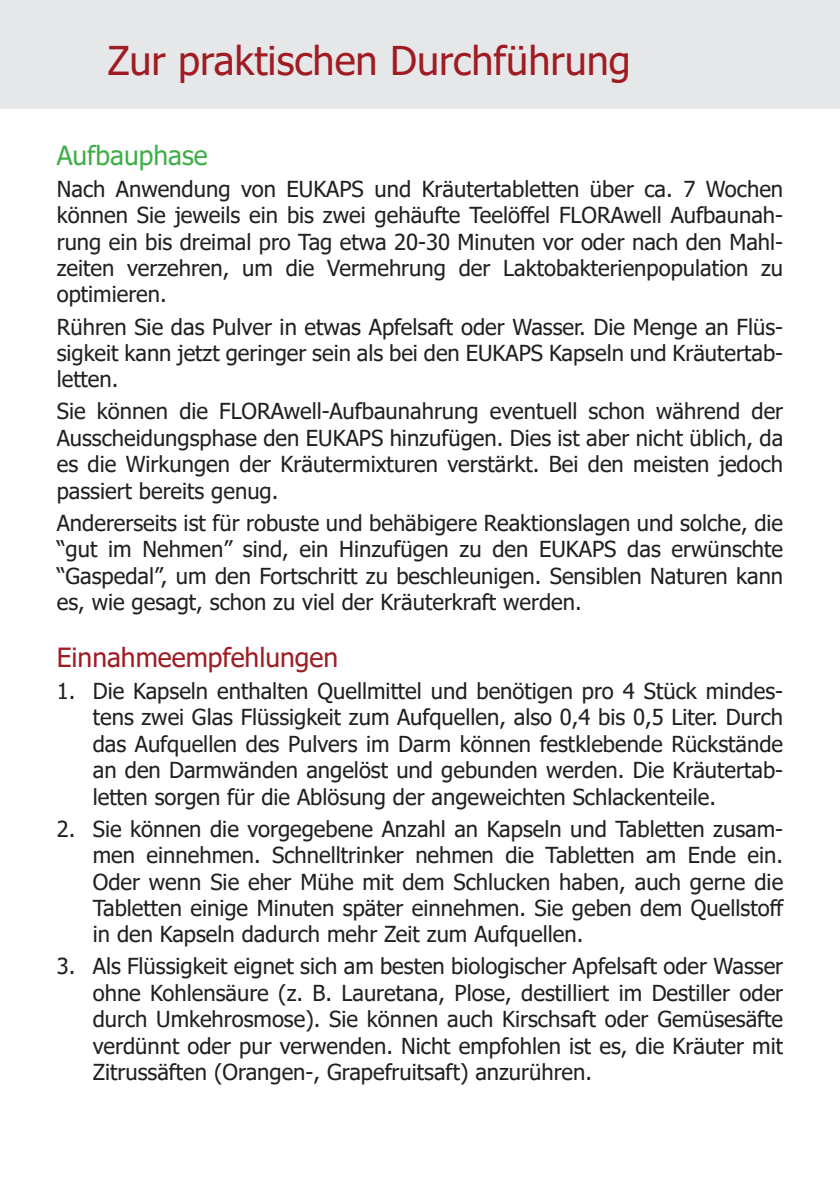
<style>
.page{position:relative;width:840px;height:1191px;background:#fff}
.page>*{position:absolute;margin:0;border:0;box-sizing:border-box;transform-origin:0 0}
.t1{font:39.6px "Tahoma";color:#9f1c23}
.t2{font:26.4px "Tahoma";color:#9f1c23}
.t3{font:26.4px "Tahoma";color:#40ae49}
.t4{font:22px/26.4px "Tahoma";color:#231f20;text-align:justify}
</style>
<div class="page">
<div style="left:0;top:0;width:839px;height:108px;background:#e6e7e9"></div>
<h1 class="t1" style="left:107px;top:34px;width:524px">Zur praktischen Durchführung</h1>
<p class="t3" style="left:57px;top:137px;width:152px">Aufbauphase</p>
<p class="t4" style="left:57px;top:177px;width:727px">Nach Anwendung von EUKAPS und Kräutertabletten über ca. 7 Wochen können Sie jeweils ein bis zwei gehäufte Teelöffel FLORAwell Aufbaunah&shy;rung ein bis dreimal pro Tag etwa 20-30 Minuten vor oder nach den Mahl&shy;zeiten verzehren, um die Vermehrung der Laktobakterienpopulation zu optimieren.</p>
<p class="t4" style="left:57px;top:314px;width:727px">Rühren Sie das Pulver in etwas Apfelsaft oder Wasser. Die Menge an Flüs&shy;sigkeit kann jetzt geringer sein als bei den EUKAPS Kapseln und Kräutertab&shy;letten.</p>
<p class="t4" style="left:57px;top:399px;width:727px">Sie können die FLORAwell-Aufbaunahrung eventuell schon während der Ausscheidungsphase den EUKAPS hinzufügen. Dies ist aber nicht üblich, da es die Wirkungen der Kräutermixturen verstärkt. Bei den meisten jedoch passiert bereits genug.</p>
<p class="t4" style="left:57px;top:511px;width:727px">Andererseits ist für robuste und behäbigere Reaktionslagen und solche, die “gut im Nehmen” sind, ein Hinzufügen zu den EUKAPS das erwünschte “Gaspedal”, um den Fortschritt zu beschleunigen. Sensiblen Naturen kann es, wie gesagt, schon zu viel der Kräuterkraft werden.</p>
<p class="t2" style="left:57px;top:639px;width:283px">Einnahmeempfehlungen</p>
<p class="t4" style="left:93px;top:679px;width:691px;text-indent:-36px">1. Die Kapseln enthalten Quellmittel und benötigen pro 4 Stück mindes&shy;tens zwei Glas Flüssigkeit zum Aufquellen, also 0,4 bis 0,5 Liter. Durch das Aufquellen des Pulvers im Darm können festklebende Rückstände an den Darmwänden angelöst und gebunden werden. Die Kräutertab&shy;letten sorgen für die Ablösung der angeweichten Schlackenteile.</p>
<p class="t4" style="left:93px;top:816px;width:692px;text-indent:-36px">2. Sie können die vorgegebene Anzahl an Kapseln und Tabletten zusam&shy;men einnehmen. Schnelltrinker nehmen die Tabletten am Ende ein.<br>Oder wenn Sie eher Mühe mit dem Schlucken haben, auch gerne die Tabletten einige Minuten später einnehmen. Sie geben dem Quellstoff in den Kapseln dadurch mehr Zeit zum Aufquellen.</p>
<p class="t4" style="left:93px;top:954px;width:691px;text-indent:-36px">3. Als Flüssigkeit eignet sich am besten biologischer Apfelsaft oder Wasser ohne Kohlensäure (z. B. Lauretana, Plose, destilliert im Destiller oder durch Umkehrosmose). Sie können auch Kirschsaft oder Gemüsesäfte verdünnt oder pur verwenden. Nicht empfohlen ist es, die Kräuter mit Zitrussäften (Orangen-, Grapefruitsaft) anzurühren.</p>
</div>
